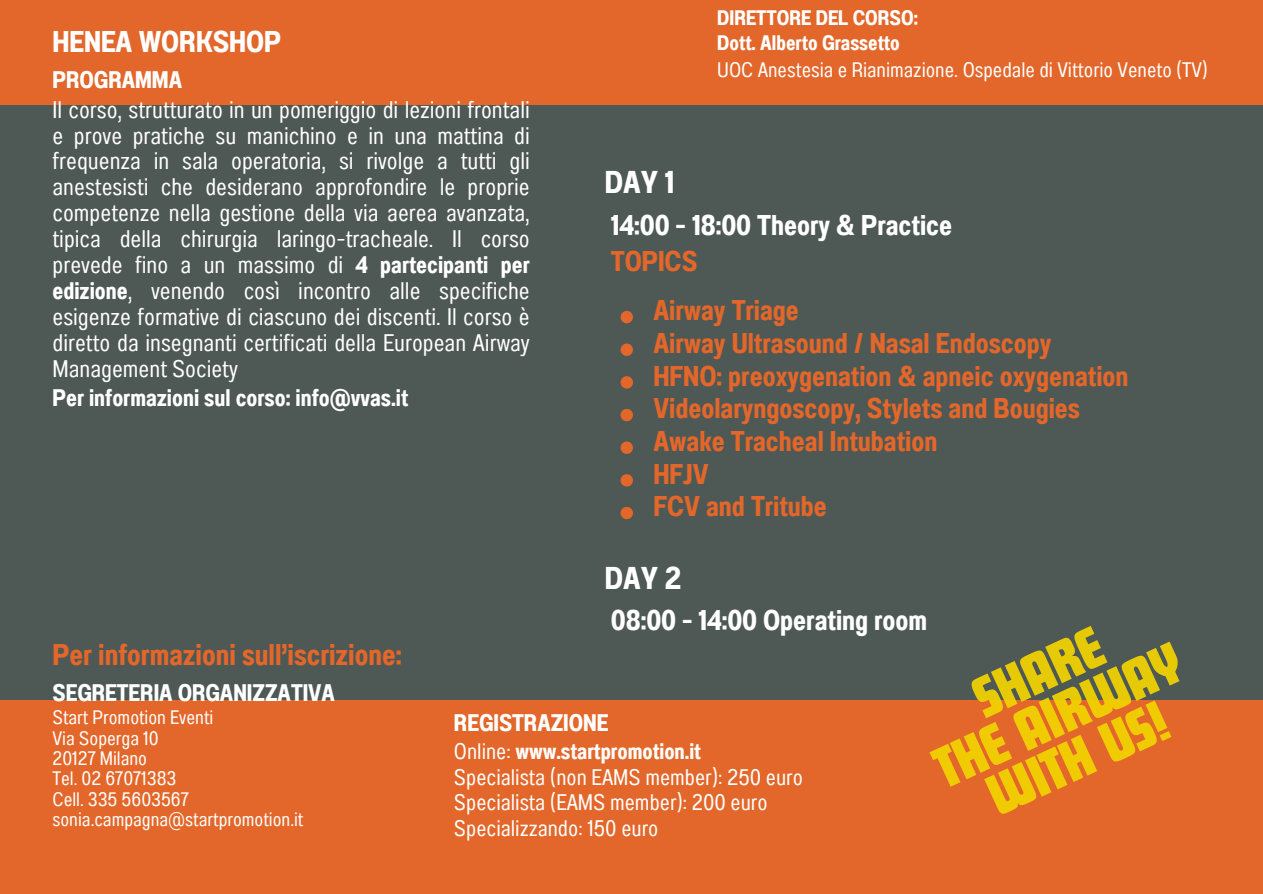
<style>
.page{position:relative;width:1263px;height:894px;background:#fff}
.page>*{position:absolute;margin:0;border:0;box-sizing:border-box;transform-origin:0 0}
.t1{font:60px/47.2px "Futura Com Display";color:#f3d300;text-align:center}
.t2{font:31.5px "Anantason Bold Wd 62";color:#fff}
.t3{font:30px "Anantason Bold Wd 62";color:#e3672a}
.t4{font:30px "Anantason Bold Wd 62";color:#fff}
.t5{font:28.5px/32.7px "Anantason Bold Wd 62";color:#e3672a}
.t6{font:28.5px/36px "Anantason Bold Wd 62";color:#fff}
.t7{font:24px/25.8px "Anantason Wd 62";color:#fff}
.t8{font:24px "Anantason Bold Wd 62";color:#fff}
.t9{font:22.5px/25.8px "Anantason Wd 62";color:#fff}
.t10{font:21px "Anantason Wd 62";color:#fff}
.t11{font:21px/24.8px "Anantason Bold Wd 62";color:#fff}
.t12{font:19.5px/20.2px "Anantason Wd 62";color:#fff}
.s1{font-family:"Anantason Bold Wd 62"}
.s2{color:#e3672a}
</style>
<div class="page">
<div style="left:0;top:0;width:1263px;height:893px;background:#4e5855"></div>
<div style="left:0;top:0;width:1263px;height:105px;background:#e3672a"></div>
<div style="left:0;top:700px;width:1263px;height:193px;background:#e3672a"></div>
<svg style="left:621px;top:311px;width:12px;height:12px"></svg>
<svg style="left:621px;top:343px;width:12px;height:13px"></svg>
<svg style="left:621px;top:376px;width:12px;height:12px"></svg>
<svg style="left:621px;top:409px;width:12px;height:12px"></svg>
<svg style="left:621px;top:441px;width:12px;height:13px"></svg>
<svg style="left:621px;top:474px;width:12px;height:12px"></svg>
<svg style="left:621px;top:507px;width:12px;height:12px"></svg>
<h2 class="t4" style="left:53px;top:24px;width:230px">HENEA WORKSHOP</h2>
<h2 class="t7" style="left:53px;top:65px;width:479px;line-height:29.2px"><span class="s1">PROGRAMMA<br></span>Il corso, strutturato in un pomeriggio di lezioni frontali</h2>
<h2 class="t7" style="left:53px;top:122px;width:479px;text-align:justify">e prove pratiche su manichino e in una mattina di frequenza in sala operatoria, si rivolge a tutti gli anestesisti che desiderano approfondire le proprie competenze nella gestione della via aerea avanzata, tipica della chirurgia laringo-tracheale. Il corso prevede fino a un massimo di <span class="s1">4 partecipanti per edizione</span>, venendo così incontro alle specifiche esigenze formative di ciascuno dei discenti. Il corso è diretto da insegnanti certificati della European Airway Management Society</h2>
<h2 class="t8" style="left:53px;top:383px;width:357px">Per informazioni sul corso: info@vvas.it</h2>
<p class="t11" style="left:717px;top:5px;width:202px">DIRETTORE DEL CORSO:<br>Dott. Alberto Grassetto</p>
<p class="t10" style="left:717px;top:57px;width:492px">UOC Anestesia e Rianimazione. Ospedale di Vittorio Veneto (TV)</p>
<p class="t2" style="left:605px;top:164px;width:71px">DAY 1</p>
<p class="t6" style="left:611px;top:207px;width:343px">14:00 - 18:00 Theory &amp; Practice<br><span class="s2">TOPICS</span></p>
<h3 class="t5" style="left:653px;top:294px;width:477px">Airway Triage<br>Airway Ultrasound / Nasal Endoscopy<br>HFNO: preoxygenation &amp; apneic oxygenation<br>Videolaryngoscopy, Stylets and Bougies<br>Awake Tracheal Intubation<br>HFJV<br>FCV and Tritube</h3>
<p class="t2" style="left:605px;top:559px;width:78px">DAY 2</p>
<p class="t6" style="left:611px;top:602px;width:318px">08:00 - 14:00 Operating room</p>
<h1 class="t1" style="left:907px;top:705px;width:267px;rotate:-25deg">SHARE<br>THE AIRWAY<br>WITH US!</h1>
<h2 class="t3" style="left:53px;top:636px;width:351px">Per informazioni sull’iscrizione:</h2>
<h2 class="t8" style="left:53px;top:678px;width:284px">SEGRETERIA ORGANIZZATIVA</h2>
<h1 class="t12" style="left:53px;top:707px;width:252px">Start Promotion Eventi<br>Via Soperga 10<br>20127 Milano<br>Tel. 02 67071383<br>Cell. 335 5603567 sonia.campagna@startpromotion.it</h1>
<p class="t8" style="left:454px;top:708px;width:156px">REGISTRAZIONE</p>
<p class="t9" style="left:454px;top:737px;width:350px">Online: <span class="s1">www.startpromotion.it<br></span>Specialista (non EAMS member): 250 euro Specialista (EAMS member): 200 euro Specializzando: 150 euro</p>
</div>
